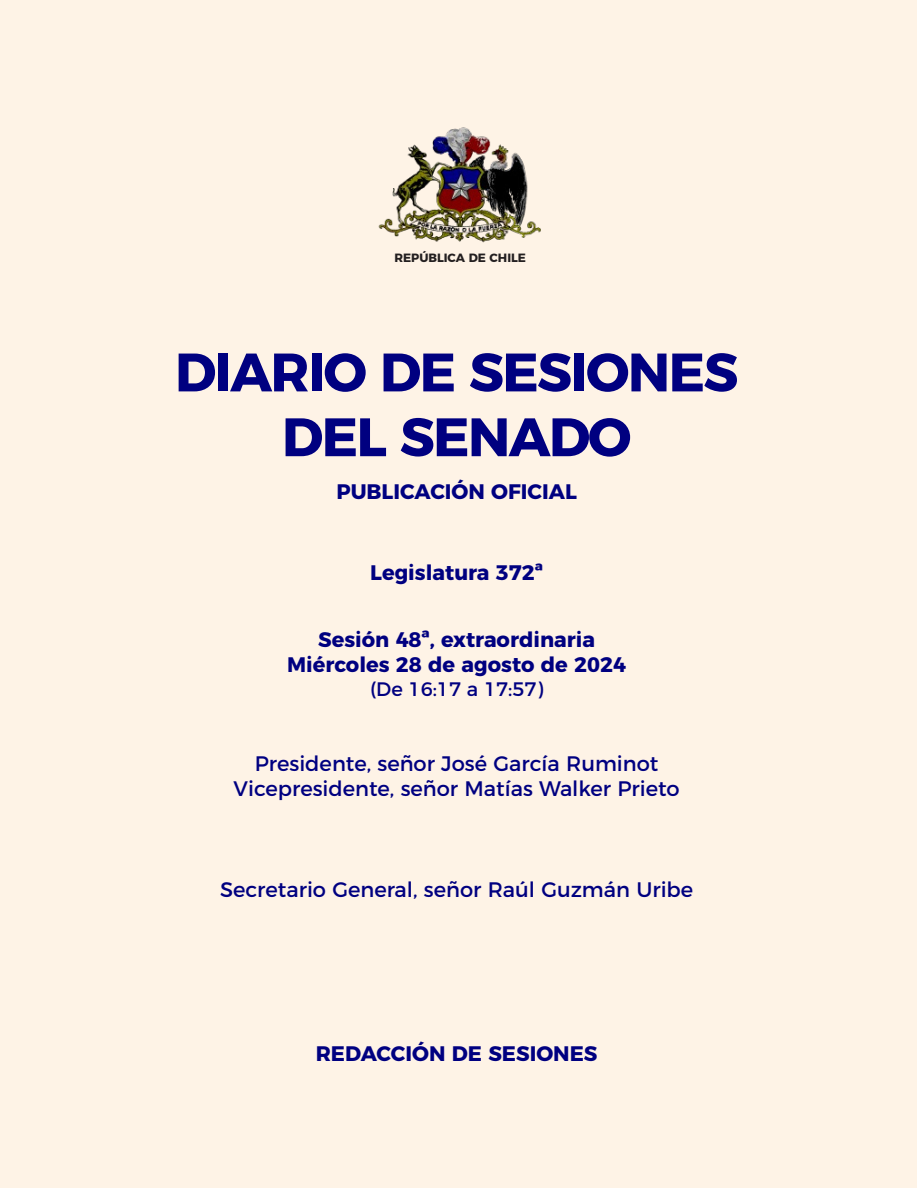
<style>
.page{position:relative;width:918px;height:1188px;background:#fff}
.page>*{position:absolute;margin:0;border:0;box-sizing:border-box;transform-origin:0 0}
.t1{font:700 54px/64.8px "Montserrat";letter-spacing:-.03em;color:#000080;text-align:center}
.t2{font:21px/25.2px "Montserrat";color:#000080;text-align:center}
.t3{font:700 21px/25.2px "Montserrat";color:#000080;text-align:center}
.t4{font:19.5px "Montserrat";color:#000080}
.t5{font:700 12px "Montserrat";color:#231f20}
</style>
<div class="page">
<img style="left:376px;top:123px;width:170px;height:121px">
<p class="t5" style="left:394px;top:248px;width:133px">REPÚBLICA DE CHILE</p>
<h1 class="t1" style="left:175px;top:336px;width:565px">DIARIO DE SESIONES<br>DEL SENADO</h1>
<p class="t3" style="left:336px;top:478px;width:242px">PUBLICACIÓN OFICIAL</p>
<p class="t3" style="left:370px;top:559px;width:174px">Legislatura 372ª</p>
<p class="t3" style="left:287px;top:625px;width:340px">Sesión 48ª, extraordinaria<br>Miércoles 28 de agosto de 2024</p>
<p class="t4" style="left:370px;top:673px;width:175px">(De 16:17 a 17:57)</p>
<p class="t2" style="left:234px;top:749px;width:448px">Presidente, señor José García Ruminot<br>Vicepresidente, señor Matías Walker Prieto</p>
<p class="t2" style="left:220px;top:875px;width:475px">Secretario General, señor Raúl Guzmán Uribe</p>
<p class="t3" style="left:316px;top:1039px;width:283px">REDACCIÓN DE SESIONES</p>
</div>
